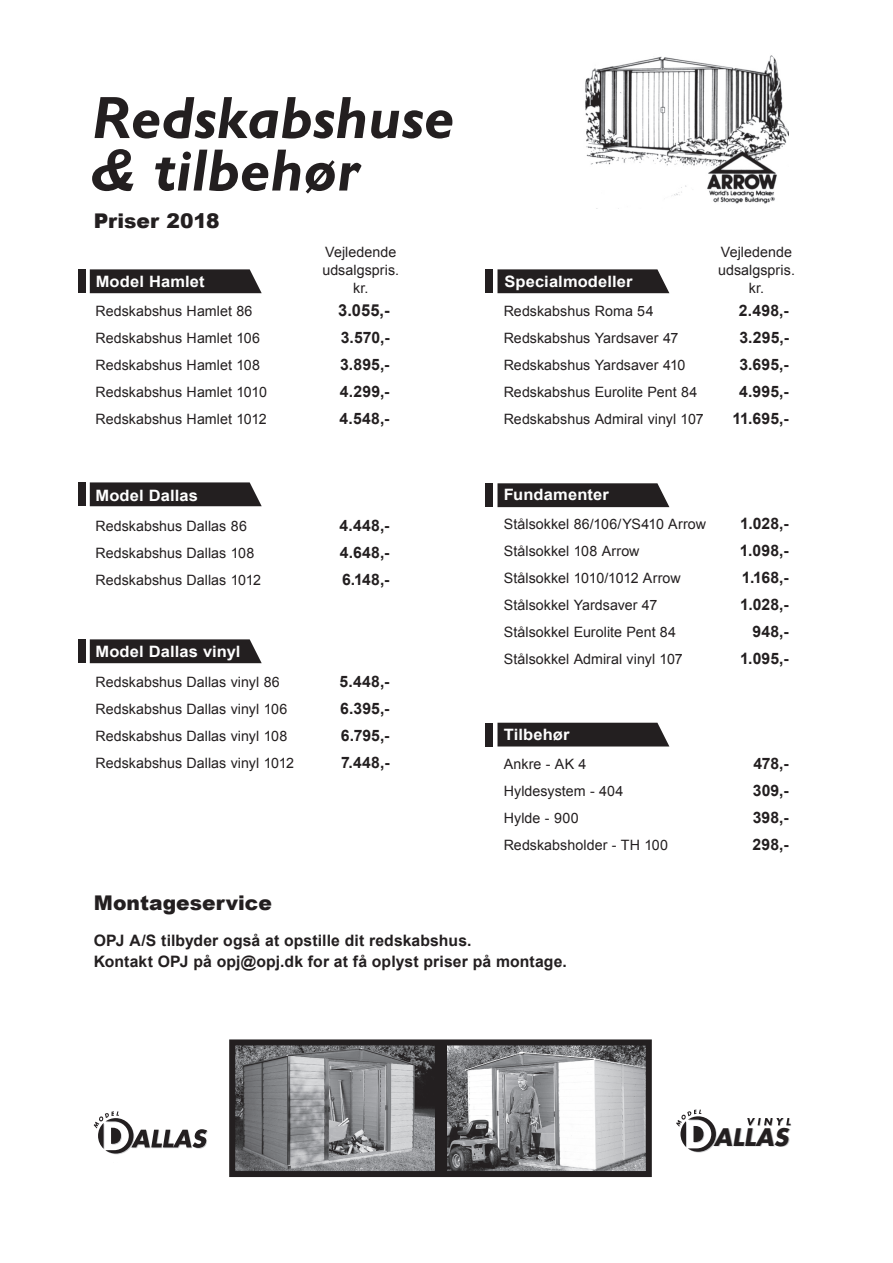
<style>
.page{position:relative;width:893px;height:1263px;background:#fff}
.page>*{position:absolute;margin:0;border:0;box-sizing:border-box;transform-origin:0 0}
.t1{font:italic 700 23.55px "Futura";color:#231f20}
.t2{font:900 20.25px "Arial";color:#231f20}
.t3{font:700 16.5px "Arial";color:#231f20}
.t4{font:700 15.75px/21px "Arial";letter-spacing:.005em;color:#231f20}
.t5{font:700 15.6px "Arial";letter-spacing:.005em;color:#fff;scale:1.05 1}
.t6{font:14.25px/18px "Arial";letter-spacing:.005em;color:#231f20;text-align:center}
</style>
<div class="page">
<div style="left:78px;top:269px;width:7px;height:24px;background:#231f20"></div>
<svg style="left:90px;top:269px;width:172px;height:24px;background:#2e2a2b"></svg>
<div style="left:485px;top:269px;width:8px;height:24px;background:#231f20"></div>
<svg style="left:497px;top:269px;width:172px;height:24px;background:#2e2a2b"></svg>
<div style="left:485px;top:723px;width:8px;height:23px;background:#231f20"></div>
<div style="left:497px;top:723px;width:172px;height:23px;background:#231f20"></div>
<div style="left:485px;top:483px;width:8px;height:24px;background:#231f20"></div>
<svg style="left:497px;top:483px;width:172px;height:24px;background:#2d292a"></svg>
<div style="left:78px;top:482px;width:7px;height:24px;background:#231f20"></div>
<svg style="left:90px;top:482px;width:172px;height:24px;background:#2e2b2c"></svg>
<div style="left:78px;top:639px;width:7px;height:24px;background:#231f20"></div>
<svg style="left:90px;top:639px;width:172px;height:24px;background:#2e2a2b"></svg>
<img style="left:585px;top:55px;width:203px;height:154px">
<svg style="left:92px;top:149px;width:270px;height:45px"></svg>
<svg style="left:95px;top:97px;width:357px;height:42px"></svg>
<img style="left:236px;top:1046px;width:198px;height:124px">
<div style="left:229px;top:1039px;width:212px;height:138px;border:6px solid #231f20"></div>
<img style="left:448px;top:1046px;width:197px;height:124px">
<div style="left:441px;top:1039px;width:211px;height:138px;border:6px solid #231f20"></div>
<svg style="left:94px;top:1111px;width:114px;height:43px"></svg>
<svg style="left:676px;top:1109px;width:115px;height:43px"></svg>
<h2 class="t2" style="left:94px;top:206px;width:127px">Priser 2018</h2>
<p class="t6" style="left:322px;top:243px;width:78px">Vejledende udsalgspris. kr.</p>
<p class="t6" style="left:718px;top:243px;width:78px">Vejledende udsalgspris. kr.</p>
<p class="t5" style="left:96px;top:271px;width:105px">Model Hamlet</p>
<p class="t5" style="left:504px;top:271px;width:124px">Specialmodeller</p>
<p class="t6" style="left:96px;top:302px;width:158px">Redskabshus Hamlet 86</p>
<p class="t3" style="left:338px;top:299px;width:53px">3.055,-</p>
<p class="t6" style="left:96px;top:329px;width:166px">Redskabshus Hamlet 106</p>
<p class="t4" style="left:341px;top:328px;width:50px">3.570,-</p>
<p class="t6" style="left:96px;top:356px;width:166px">Redskabshus Hamlet 108</p>
<p class="t4" style="left:340px;top:355px;width:51px">3.895,-</p>
<p class="t6" style="left:96px;top:383px;width:173px">Redskabshus Hamlet 1010</p>
<p class="t4" style="left:340px;top:382px;width:51px">4.299,-</p>
<p class="t6" style="left:96px;top:410px;width:173px">Redskabshus Hamlet 1012</p>
<p class="t4" style="left:340px;top:409px;width:51px">4.548,-</p>
<p class="t5" style="left:96px;top:485px;width:99px">Model Dallas</p>
<p class="t6" style="left:96px;top:517px;width:153px">Redskabshus Dallas 86</p>
<p class="t4" style="left:339px;top:515px;width:52px">4.448,-</p>
<p class="t6" style="left:96px;top:544px;width:160px">Redskabshus Dallas 108</p>
<p class="t4" style="left:340px;top:542px;width:51px">4.648,-</p>
<p class="t6" style="left:96px;top:571px;width:167px">Redskabshus Dallas 1012</p>
<p class="t4" style="left:342px;top:569px;width:49px">6.148,-</p>
<p class="t5" style="left:96px;top:641px;width:140px">Model Dallas vinyl</p>
<p class="t6" style="left:96px;top:673px;width:186px">Redskabshus Dallas vinyl 86</p>
<p class="t4" style="left:339px;top:671px;width:52px">5.448,-</p>
<p class="t6" style="left:96px;top:700px;width:193px">Redskabshus Dallas vinyl 106</p>
<p class="t4" style="left:340px;top:698px;width:51px">6.395,-</p>
<p class="t6" style="left:96px;top:727px;width:193px">Redskabshus Dallas vinyl 108</p>
<p class="t4" style="left:341px;top:725px;width:50px">6.795,-</p>
<p class="t6" style="left:96px;top:754px;width:200px">Redskabshus Dallas vinyl 1012</p>
<p class="t4" style="left:341px;top:752px;width:50px">7.448,-</p>
<p class="t6" style="left:504px;top:302px;width:151px">Redskabshus Roma 54</p>
<p class="t4" style="left:739px;top:300px;width:51px">2.498,-</p>
<p class="t6" style="left:504px;top:329px;width:176px">Redskabshus Yardsaver 47</p>
<p class="t4" style="left:739px;top:327px;width:51px">3.295,-</p>
<p class="t6" style="left:504px;top:356px;width:183px">Redskabshus Yardsaver 410</p>
<p class="t4" style="left:739px;top:354px;width:51px">3.695,-</p>
<p class="t6" style="left:504px;top:383px;width:195px">Redskabshus Eurolite Pent 84</p>
<p class="t4" style="left:739px;top:381px;width:51px">4.995,-</p>
<p class="t6" style="left:504px;top:410px;width:202px">Redskabshus Admiral vinyl 107</p>
<p class="t4" style="left:732px;top:408px;width:58px">11.695,-</p>
<p class="t5" style="left:504px;top:484px;width:102px">Fundamenter</p>
<p class="t6" style="left:504px;top:515px;width:204px">Stålsokkel 86/106/YS410 Arrow</p>
<p class="t4" style="left:740px;top:513px;width:50px">1.028,-</p>
<p class="t6" style="left:504px;top:542px;width:137px">Stålsokkel 108 Arrow</p>
<p class="t4" style="left:740px;top:540px;width:50px">1.098,-</p>
<p class="t6" style="left:504px;top:569px;width:179px">Stålsokkel 1010/1012 Arrow</p>
<p class="t4" style="left:742px;top:567px;width:48px">1.168,-</p>
<p class="t6" style="left:504px;top:596px;width:155px">Stålsokkel Yardsaver 47</p>
<p class="t4" style="left:740px;top:594px;width:50px">1.028,-</p>
<p class="t6" style="left:504px;top:623px;width:174px">Stålsokkel Eurolite Pent 84</p>
<p class="t4" style="left:752px;top:621px;width:38px">948,-</p>
<p class="t6" style="left:504px;top:650px;width:180px">Stålsokkel Admiral vinyl 107</p>
<p class="t4" style="left:740px;top:648px;width:50px">1.095,-</p>
<p class="t5" style="left:504px;top:724px;width:64px">Tilbehør</p>
<p class="t6" style="left:504px;top:755px;width:84px">Ankre - AK 4</p>
<p class="t4" style="left:753px;top:753px;width:37px">478,-</p>
<p class="t6" style="left:504px;top:782px;width:121px">Hyldesystem - 404</p>
<p class="t4" style="left:753px;top:780px;width:37px">309,-</p>
<p class="t6" style="left:504px;top:809px;width:76px">Hylde - 900</p>
<p class="t4" style="left:753px;top:807px;width:38px">398,-</p>
<p class="t6" style="left:504px;top:836px;width:166px">Redskabsholder - TH 100</p>
<p class="t4" style="left:753px;top:834px;width:38px">298,-</p>
<h2 class="t2" style="left:94px;top:888px;width:180px">Montageservice</h2>
<p class="t4" style="left:94px;top:931px;width:474px">OPJ A/S tilbyder også at opstille dit redskabshus.<br>Kontakt OPJ på opj@opj.dk for at få oplyst priser på montage.</p>
<h1 class="t1" style="left:714px;top:1120px;width:76px">ALLAS</h1>
</div>
